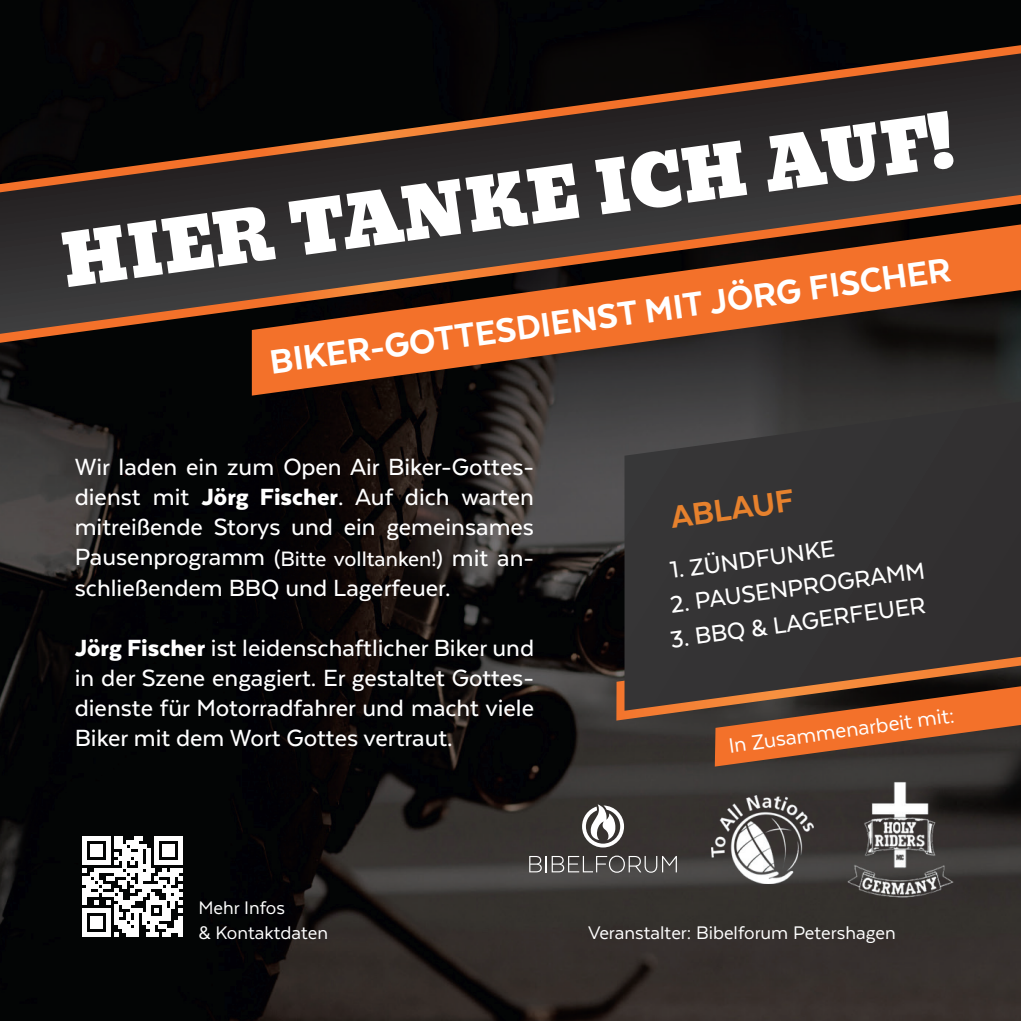
<style>
.page{position:relative;width:1021px;height:1021px;background:#fff}
.page>*{position:absolute;margin:0;border:0;box-sizing:border-box;transform-origin:0 0}
.t1{font:70.5px "Angkor";color:#fff}
.t2{font:800 39px "Texta";color:#fff}
.t3{font:800 36px "Texta";color:#e6812d}
.t4{font:500 27px/30px "Texta";color:#fff;text-align:justify}
.t5{font:24px "Texta";color:#fff}
.t6{font:21px/25.2px "Texta";color:#fff}
.s1{font-weight:900}
.s2{font-size:24px}
</style>
<div class="page">
<img style="left:0;top:0;width:1020px;height:1020px">
<svg style="left:82px;top:836px;width:100px;height:100px"></svg>
<img style="left:843px;top:780px;width:113px;height:118px">
<svg style="left:529px;top:855px;width:148px;height:17px;background:#666463"></svg>
<svg style="left:582px;top:804px;width:42px;height:43px"></svg>
<img style="left:711px;top:795px;width:102px;height:88px">
<svg style="left:252px;top:343px;width:768px;height:52px;background:#5b3927"></svg>
<svg style="left:0;top:45px;width:1020px;height:298px;background:#432311"></svg>
<svg style="left:0;top:53px;width:1020px;height:281px;background:#472e22"></svg>
<svg style="left:616px;top:627px;width:404px;height:139px;background:#894e2d"></svg>
<svg style="left:624px;top:402px;width:396px;height:308px;background:#3b3532"></svg>
<h1 class="t1" style="left:57px;top:224px;width:899px;rotate:-8deg">HIER TANKE ICH AUF!</h1>
<h2 class="t2" style="left:267px;top:343px;width:688px;rotate:-8deg">BIKER-GOTTESDIENST MIT JÖRG FISCHER</h2>
<p class="t4" style="left:75px;top:452px;width:461px">Wir laden ein zum Open Air Biker-Gottes&shy;dienst mit <span class="s1">Jörg Fischer</span>. Auf dich warten mitreißende Storys und ein gemeinsames Pausenprogramm <span class="s2">(Bitte volltanken!)</span> mit an&shy;schließendem BBQ und Lagerfeuer.</p>
<p class="t4" style="left:75px;top:632px;width:461px"><span class="s1">Jörg Fischer</span> ist leidenschaftlicher Biker und in der Szene engagiert. Er gestaltet Gottes&shy;dienste für Motorradfahrer und macht viele Biker mit dem Wort Gottes vertraut.</p>
<h3 class="t3" style="left:668px;top:498px;width:126px;rotate:-8deg">ABLAUF</h3>
<p class="t4" style="left:668px;top:590px;width:258px;rotate:-8deg">2. PAUSENPROGRAMM</p>
<p class="t4" style="left:668px;top:555px;width:167px;rotate:-8deg">1. ZÜNDFUNKE</p>
<p class="t4" style="left:668px;top:625px;width:259px;rotate:-8deg">3. BBQ &amp; LAGERFEUER</p>
<p class="t5" style="left:727px;top:734px;width:229px;rotate:-8deg">In Zusammenarbeit mit:</p>
<p class="t6" style="left:198px;top:894px;width:131px">Mehr Infos<br>&amp; Kontaktdaten</p>
<p class="t6" style="left:588px;top:920px;width:309px">Veranstalter: Bibelforum Petershagen</p>
</div>
